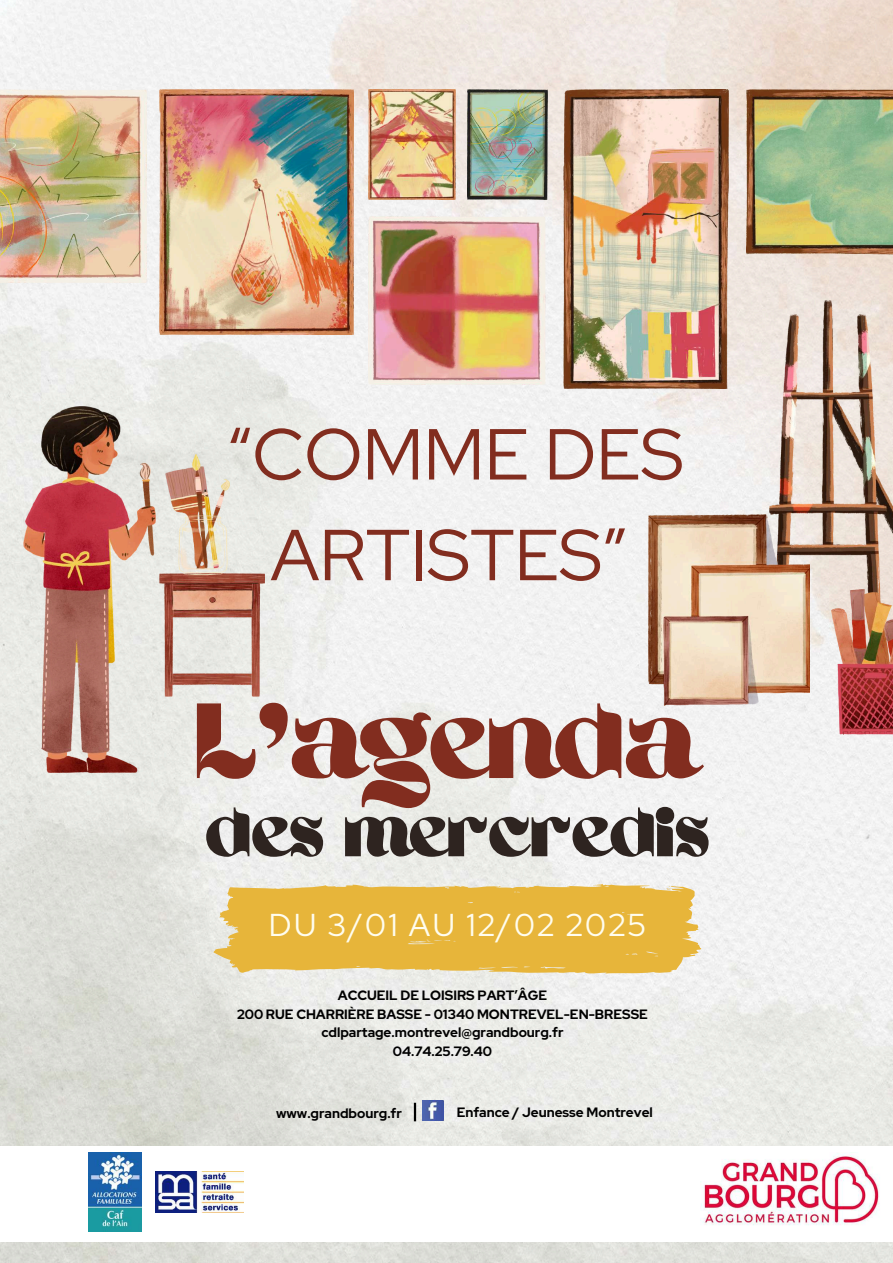
<style>
.page{position:relative;width:893px;height:1263px;background:#fff}
.page>*{position:absolute;margin:0;border:0;box-sizing:border-box;transform-origin:0 0}
.t1{font:110.02px "Ahsing";color:#822d1f}
.t2{font:72px/100.6px "Red Hat Display";color:#822d1f;text-align:center}
.t3{font:72px "Ahsing";color:#2e2420}
.t4{font:31.5px "Red Hat Display";letter-spacing:.075em;color:#fffdef}
.t5{font:700 13.5px/18.6px "Red Hat Display";color:#000;text-align:center}
</style>
<div class="page">
<img style="left:0;top:0;width:893px;height:1263px">
<img style="left:160px;top:573px;width:104px;height:123px">
<img style="left:166px;top:454px;width:63px;height:120px">
<img style="left:769px;top:301px;width:124px;height:318px">
<img style="left:648px;top:514px;width:161px;height:191px">
<img style="left:831px;top:590px;width:62px;height:145px">
<img style="left:24px;top:407px;width:131px;height:365px">
<img style="left:0;top:89px;width:148px;height:194px">
<img style="left:160px;top:89px;width:193px;height:246px">
<img style="left:369px;top:89px;width:87px;height:111px">
<img style="left:467px;top:89px;width:81px;height:110px">
<img style="left:563px;top:89px;width:165px;height:300px">
<img style="left:746px;top:89px;width:147px;height:165px">
<img style="left:369px;top:217px;width:177px;height:167px">
<svg style="left:213px;top:884px;width:488px;height:90px;background:#e7bb4f"></svg>
<img style="left:0;top:1146px;width:893px;height:95px">
<img style="left:88px;top:1153px;width:54px;height:78px">
<img style="left:155px;top:1171px;width:88px;height:41px">
<img style="left:700px;top:1153px;width:182px;height:78px">
<svg style="left:414px;top:1103px;width:2px;height:18px"></svg>
<img style="left:423px;top:1101px;width:20px;height:19px">
<h2 class="t2" style="left:228px;top:403px;width:457px">“COMME DES<br>ARTISTES”</h2>
<h1 class="t1" style="left:194px;top:695px;width:499px">L’agenda</h1>
<h2 class="t3" style="left:205px;top:802px;width:506px">des mercredis</h2>
<h3 class="t4" style="left:269px;top:904px;width:378px">DU 3/01 AU 12/02 2025</h3>
<p class="t5" style="left:237px;top:986px;width:412px">ACCUEIL DE LOISIRS PART’ÂGE<br>200 RUE CHARRIÈRE BASSE - 01340 MONTREVEL-EN-BRESSE cdlpartage.montrevel@grandbourg.fr<br>04.74.25.79.40</p>
<p class="t5" style="left:276px;top:1103px;width:127px">www.grandbourg.fr</p>
<p class="t5" style="left:457px;top:1103px;width:198px">Enfance / Jeunesse Montrevel</p>
</div>
